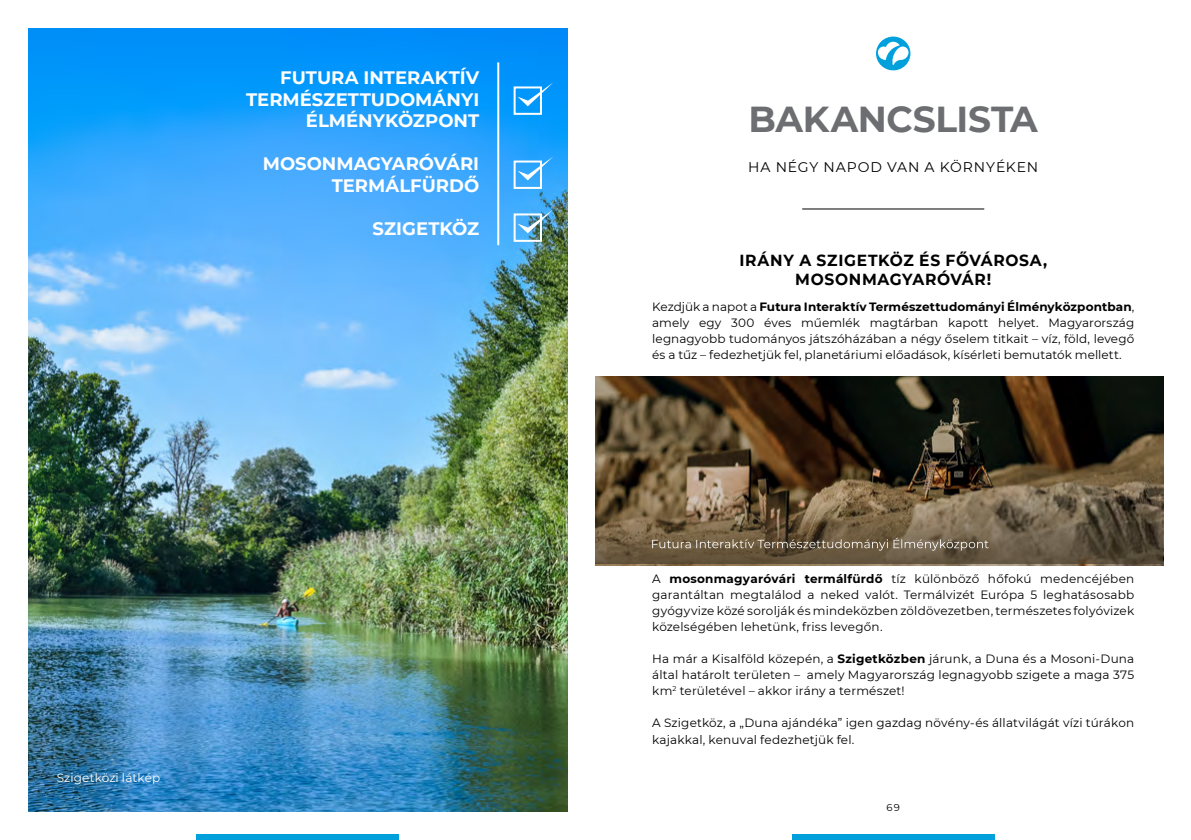
<style>
.page{position:relative;width:1191px;height:840px;background:#fff}
.page>*{position:absolute;margin:0;border:0;box-sizing:border-box;transform-origin:0 0}
.t1{font:700 36px "Montserrat";letter-spacing:-.01em;color:#6d6e71}
.t2{font:700 18px/21.6px "Montserrat";color:#fff;text-align:right}
.t3{font:700 16px/19.2px "Montserrat";letter-spacing:.045em;color:#000;text-align:center}
.t4{font:14px "Montserrat";letter-spacing:.065em;color:#000}
.t5{font:12px/16px "Montserrat";letter-spacing:.01em;color:#000;text-align:justify}
.t6{font:12px "Montserrat";letter-spacing:.01em;color:#fff}
.t7{font:10px "Montserrat";color:#000}
.s1{font-weight:700}
</style>
<div class="page">
<div style="left:792px;top:833px;width:202px;height:6px;background:#00a0dc"></div>
<div style="left:197px;top:833px;width:202px;height:6px;background:#00a0dc"></div>
<img style="left:28px;top:28px;width:539px;height:783px">
<hr style="left:497px;top:62px;width:2px;height:183px;background:#fff">
<div style="left:513px;top:86px;width:29px;height:29px;border:2px solid #fff"></div>
<svg style="left:517px;top:82px;width:36px;height:24px"></svg>
<div style="left:513px;top:213px;width:29px;height:29px;border:2px solid #fff"></div>
<svg style="left:517px;top:209px;width:36px;height:24px"></svg>
<hr style="left:802px;top:208px;width:182px;height:1px;background:#000">
<div style="left:876px;top:37px;width:34px;height:33px;background:#00a0dc;border-radius:50%"></div>
<svg style="left:878px;top:42px;width:30px;height:23px"></svg>
<div style="left:513px;top:160px;width:29px;height:29px;border:2px solid #fff"></div>
<svg style="left:517px;top:156px;width:36px;height:24px"></svg>
<img style="left:595px;top:376px;width:568px;height:188px">
<svg style="left:595px;top:502px;width:567px;height:61px;background:#6b5b43"></svg>
<svg style="left:652px;top:537px;width:336px;height:13px;background:#7f705a"></svg>
<h2 class="t2" style="left:246px;top:66px;width:235px">FUTURA INTERAKTÍV<br>TERMÉSZETTUDOMÁNYI<br>ÉLMÉNYKÖZPONT</h2>
<h2 class="t2" style="left:263px;top:152px;width:218px">MOSONMAGYARÓVÁRI<br>TERMÁLFÜRDŐ</h2>
<h2 class="t2" style="left:372px;top:217px;width:108px">SZIGETKÖZ</h2>
<p class="t6" style="left:57px;top:768px;width:105px">Szigetközi látkép</p>
<h1 class="t1" style="left:748px;top:93px;width:291px">BAKANCSLISTA</h1>
<p class="t4" style="left:748px;top:157px;width:291px">HA NÉGY NAPOD VAN A KÖRNYÉKEN</p>
<h3 class="t3" style="left:739px;top:250px;width:309px">IRÁNY A SZIGETKÖZ ÉS FŐVÁROSA,<br>MOSONMAGYARÓVÁR!</h3>
<p class="t5" style="left:652px;top:298px;width:483px">Kezdjük a napot a <span class="s1">Futura Interaktív Természettudományi Élményközpontban</span>, amely egy 300 éves műemlék magtárban kapott helyet. Magyarország legnagyobb tudományos játszóházában a négy őselem titkait – víz, föld, levegő és a tűz – fedezhetjük fel, planetáriumi előadások, kísérleti bemutatók mellett.</p>
<p class="t5" style="left:652px;top:570px;width:483px">A <span class="s1">mosonmagyaróvári termálfürdő</span> tíz különböző hőfokú medencéjében garantáltan megtalálod a neked valót. Termálvizét Európa 5 leghatásosabb gyógyvize közé sorolják és mindeközben zöldövezetben, természetes folyóvizek közelségében lehetünk, friss levegőn.</p>
<p class="t5" style="left:652px;top:650px;width:483px">Ha már a Kisalföld közepén, a <span class="s1">Szigetközben</span> járunk, a Duna és a Mosoni-Duna által határolt területen – amely Magyarország legnagyobb szigete a maga 375 km<sup>2</sup> területével – akkor irány a természet!</p>
<p class="t5" style="left:652px;top:714px;width:483px">A Szigetköz, a „Duna ajándéka” igen gazdag növény-és állatvilágát vízi túrákon kajakkal, kenuval fedezhetjük fel.</p>
<p class="t7" style="left:886px;top:800px;width:15px">69</p>
</div>
